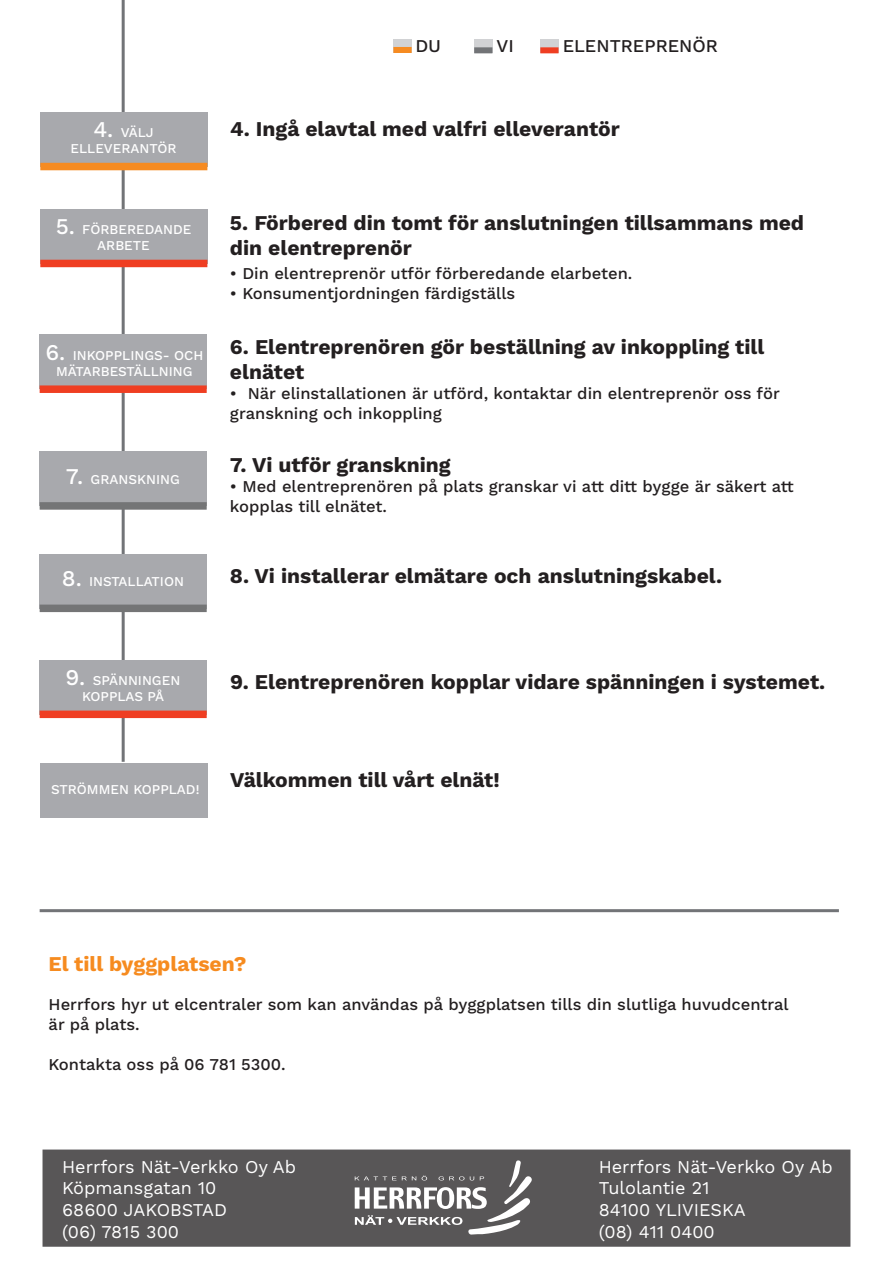
<style>
.page{position:relative;width:893px;height:1263px;background:#fff}
.page>*{position:absolute;margin:0;border:0;box-sizing:border-box;transform-origin:0 0}
.t1{font:700 21px "Work Sans";color:#231f20}
.t2{font:700 21px "Work Sans";color:#f68b1f}
.t3{font:18px "Work Sans";color:#fff}
.t4{font:500 18px "Work Sans";color:#231f20}
.t5{font:500 16.5px/19.8px "Work Sans";color:#231f20}
.t6{font:500 13.5px/16.2px "Work Sans";color:#fff;text-align:center}
.s1{font-size:22.5px}
</style>
<div class="page">
<div style="left:43px;top:1149px;width:807px;height:98px;background:#585657;border:2px solid #585657"></div>
<svg style="left:355px;top:1160px;width:177px;height:75px"></svg>
<hr style="left:122px;top:0;width:3px;height:762px;background:#727477">
<div style="left:393px;top:39px;width:19px;height:14px;background:#d1d2d4"></div>
<div style="left:393px;top:47px;width:19px;height:6px;background:#f68b21"></div>
<div style="left:540px;top:39px;width:18px;height:14px;background:#d1d2d4"></div>
<div style="left:474px;top:39px;width:18px;height:14px;background:#d1d2d4"></div>
<div style="left:474px;top:47px;width:18px;height:6px;background:#727477"></div>
<div style="left:540px;top:47px;width:18px;height:6px;background:#ef3e22"></div>
<div style="left:40px;top:112px;width:167px;height:55px;background:#a8a9ad"></div>
<div style="left:40px;top:163px;width:167px;height:7px;background:#f68b21"></div>
<div style="left:40px;top:209px;width:167px;height:54px;background:#a8a9ad"></div>
<div style="left:40px;top:260px;width:167px;height:7px;background:#ef3e22"></div>
<div style="left:40px;top:335px;width:167px;height:54px;background:#a8a9ad"></div>
<div style="left:40px;top:385px;width:167px;height:8px;background:#ef3e22"></div>
<div style="left:40px;top:451px;width:167px;height:55px;background:#a8a9ad"></div>
<div style="left:40px;top:502px;width:167px;height:8px;background:#747576"></div>
<div style="left:40px;top:554px;width:167px;height:54px;background:#a8a9ad"></div>
<div style="left:40px;top:605px;width:167px;height:7px;background:#747576"></div>
<div style="left:40px;top:660px;width:167px;height:54px;background:#a8a9ad"></div>
<div style="left:40px;top:710px;width:167px;height:8px;background:#ef3e22"></div>
<div style="left:40px;top:763px;width:167px;height:54px;background:#a8a9ad"></div>
<hr style="left:40px;top:909px;width:799px;height:3px;background:#727477">
<p class="t6" style="left:71px;top:125px;width:107px"><span class="s1">4.</span> VÄLJ<br>ELLEVERANTÖR</p>
<p class="t6" style="left:56px;top:222px;width:137px"><span class="s1">5.</span> FÖRBEREDANDE</p>
<p class="t6" style="left:97px;top:238px;width:54px">ARBETE</p>
<p class="t6" style="left:45px;top:348px;width:159px"><span class="s1">6.</span> INKOPPLINGS- OCH<br>MÄTARBESTÄLLNING</p>
<p class="t6" style="left:66px;top:471px;width:115px"><span class="s1">7.</span> GRANSKNING</p>
<p class="t6" style="left:62px;top:574px;width:124px"><span class="s1">8.</span> INSTALLATION</p>
<p class="t4" style="left:415px;top:35px;width:27px">DU</p>
<p class="t4" style="left:497px;top:35px;width:19px">VI</p>
<p class="t4" style="left:563px;top:35px;width:157px">ELENTREPRENÖR</p>
<p class="t1" style="left:230px;top:116px;width:391px">4. Ingå elavtal med valfri elleverantör</p>
<p class="t1" style="left:230px;top:211px;width:576px">5. Förbered din tomt för anslutningen tillsammans med</p>
<p class="t1" style="left:230px;top:236px;width:183px">din elentreprenör</p>
<p class="t5" style="left:230px;top:264px;width:404px">• Din elentreprenör utför förberedande elarbeten.</p>
<p class="t5" style="left:230px;top:284px;width:287px">• Konsumentjordningen färdigställs</p>
<p class="t1" style="left:230px;top:335px;width:536px">6. Elentreprenören gör beställning av inkoppling till</p>
<p class="t1" style="left:230px;top:360px;width:76px">elnätet</p>
<p class="t5" style="left:230px;top:384px;width:551px">• När elinstallationen är utförd, kontaktar din elentreprenör oss för granskning och inkoppling</p>
<p class="t1" style="left:230px;top:453px;width:222px">7. Vi utför granskning</p>
<p class="t5" style="left:230px;top:477px;width:565px">• Med elentreprenören på plats granskar vi att ditt bygge är säkert att kopplas till elnätet.</p>
<p class="t1" style="left:230px;top:563px;width:494px">8. Vi installerar elmätare och anslutningskabel.</p>
<p class="t6" style="left:66px;top:673px;width:116px"><span class="s1">9.</span> SPÄNNINGEN<br>KOPPLAS PÅ</p>
<p class="t6" style="left:51px;top:782px;width:150px">STRÖMMEN KOPPLAD!</p>
<p class="t1" style="left:230px;top:669px;width:597px">9. Elentreprenören kopplar vidare spänningen i systemet.</p>
<p class="t1" style="left:230px;top:767px;width:271px">Välkommen till vårt elnät!</p>
<p class="t2" style="left:49px;top:951px;width:199px">El till byggplatsen?</p>
<p class="t5" style="left:49px;top:995px;width:741px">Herrfors hyr ut elcentraler som kan användas på byggplatsen tills din slutliga huvudcentral</p>
<p class="t5" style="left:49px;top:1015px;width:92px">är på plats.</p>
<p class="t5" style="left:49px;top:1055px;width:238px">Kontakta oss på 06 781 5300.</p>
<p class="t3" style="left:62px;top:1156px;width:236px">Herrfors Nät-Verkko Oy Ab</p>
<p class="t3" style="left:62px;top:1178px;width:156px">Köpmansgatan 10</p>
<p class="t3" style="left:62px;top:1199px;width:166px">68600 JAKOBSTAD</p>
<p class="t3" style="left:62px;top:1221px;width:119px">(06) 7815 300</p>
<p class="t3" style="left:599px;top:1156px;width:236px">Herrfors Nät-Verkko Oy Ab</p>
<p class="t3" style="left:599px;top:1178px;width:112px">Tulolantie 21</p>
<p class="t3" style="left:599px;top:1199px;width:149px">84100 YLIVIESKA</p>
<p class="t3" style="left:599px;top:1221px;width:118px">(08) 411 0400</p>
</div>
